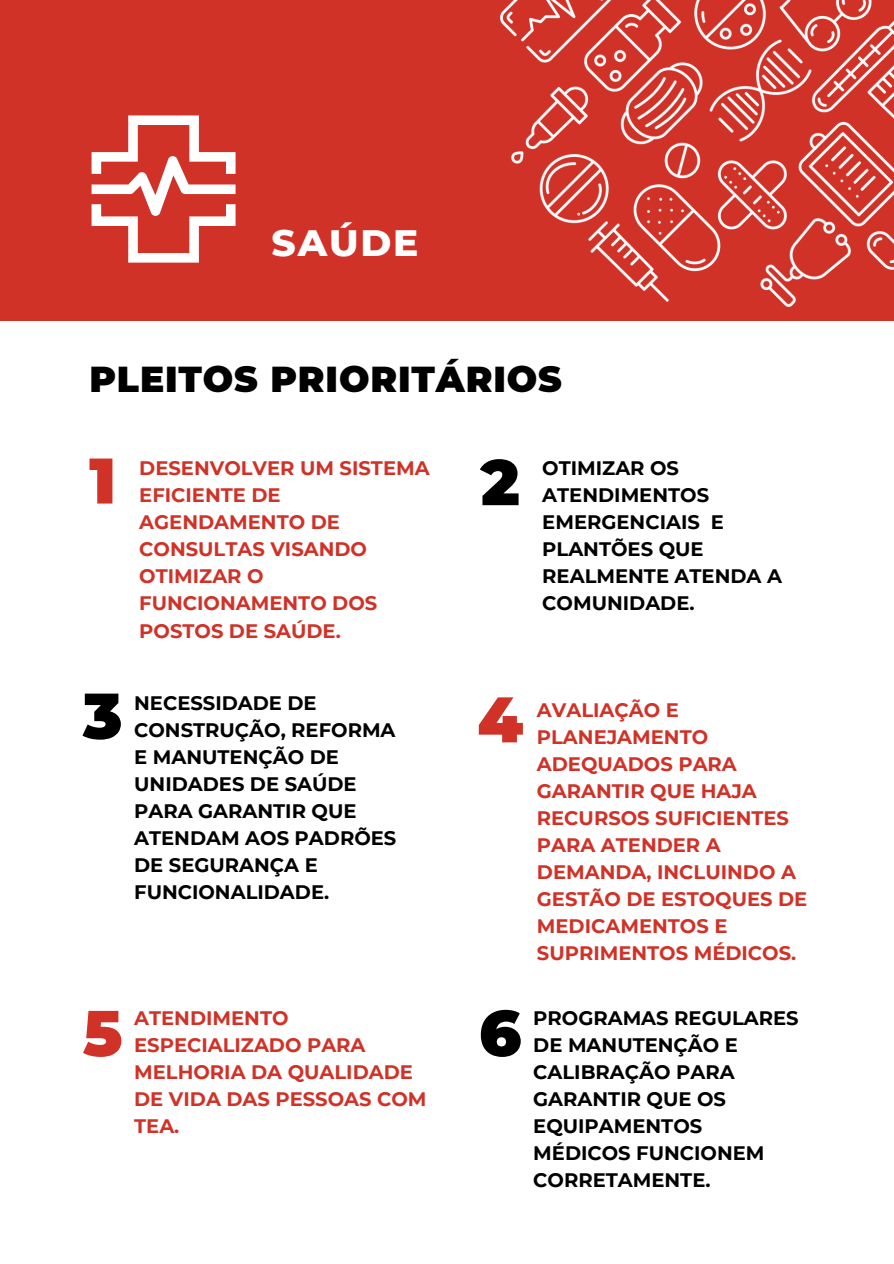
<style>
.page{position:relative;width:894px;height:1264px;background:#fff}
.page>*{position:absolute;margin:0;border:0;box-sizing:border-box;transform-origin:0 0}
.t1{font:900 64.35px "Montserrat";color:#d03228}
.t2{font:900 64.35px "Montserrat";color:#000}
.t3{font:800 37.5px "Montserrat";letter-spacing:.05em;color:#fff}
.t4{font:900 36px "Montserrat";letter-spacing:.025em;color:#000}
.t5{font:700 19.5px/27px "Montserrat";color:#d03228}
.t6{font:700 19.5px/27px "Montserrat";color:#000}
</style>
<div class="page">
<div style="left:0;top:0;width:893px;height:1263px;background:#d03228"></div>
<svg style="left:91px;top:115px;width:144px;height:148px"></svg>
<div style="left:0;top:322px;width:893px;height:941px;background:#fff"></div>
<img style="left:500px;top:0;width:393px;height:322px">
<p class="t3" style="left:271px;top:219px;width:148px">SAÚDE</p>
<h1 class="t4" style="left:89px;top:357px;width:474px">PLEITOS PRIORITÁRIOS</h1>
<h1 class="t1" style="left:89px;top:441px;width:28px">1</h1>
<p class="t2" style="left:480px;top:443px;width:41px">2</p>
<p class="t5" style="left:139px;top:455px;width:292px">DESENVOLVER UM SISTEMA<br>EFICIENTE DE<br>AGENDAMENTO DE<br>CONSULTAS VISANDO<br>OTIMIZAR O<br>FUNCIONAMENTO DOS<br>POSTOS DE SAÚDE.</p>
<p class="t6" style="left:542px;top:455px;width:241px">OTIMIZAR OS<br>ATENDIMENTOS<br>EMERGENCIAIS E<br>PLANTÕES QUE<br>REALMENTE ATENDA A<br>COMUNIDADE.</p>
<p class="t2" style="left:83px;top:676px;width:41px">3</p>
<p class="t1" style="left:477px;top:680px;width:47px">4</p>
<p class="t6" style="left:134px;top:689px;width:263px">NECESSIDADE DE<br>CONSTRUÇÃO, REFORMA<br>E MANUTENÇÃO DE<br>UNIDADES DE SAÚDE<br>PARA GARANTIR QUE<br>ATENDAM AOS PADRÕES<br>DE SEGURANÇA E<br>FUNCIONALIDADE.</p>
<p class="t5" style="left:536px;top:696px;width:272px">AVALIAÇÃO E<br>PLANEJAMENTO<br>ADEQUADOS PARA<br>GARANTIR QUE HAJA<br>RECURSOS SUFICIENTES<br>PARA ATENDER A<br>DEMANDA, INCLUINDO A<br>GESTÃO DE ESTOQUES DE<br>MEDICAMENTOS E<br>SUPRIMENTOS MÉDICOS.</p>
<p class="t1" style="left:83px;top:993px;width:41px">5</p>
<p class="t2" style="left:479px;top:993px;width:44px">6</p>
<p class="t5" style="left:134px;top:1004px;width:294px">ATENDIMENTO<br>ESPECIALIZADO PARA<br>MELHORIA DA QUALIDADE<br>DE VIDA DAS PESSOAS COM<br>TEA.</p>
<p class="t6" style="left:533px;top:1004px;width:267px">PROGRAMAS REGULARES<br>DE MANUTENÇÃO E<br>CALIBRAÇÃO PARA<br>GARANTIR QUE OS<br>EQUIPAMENTOS<br>MÉDICOS FUNCIONEM<br>CORRETAMENTE.</p>
</div>
